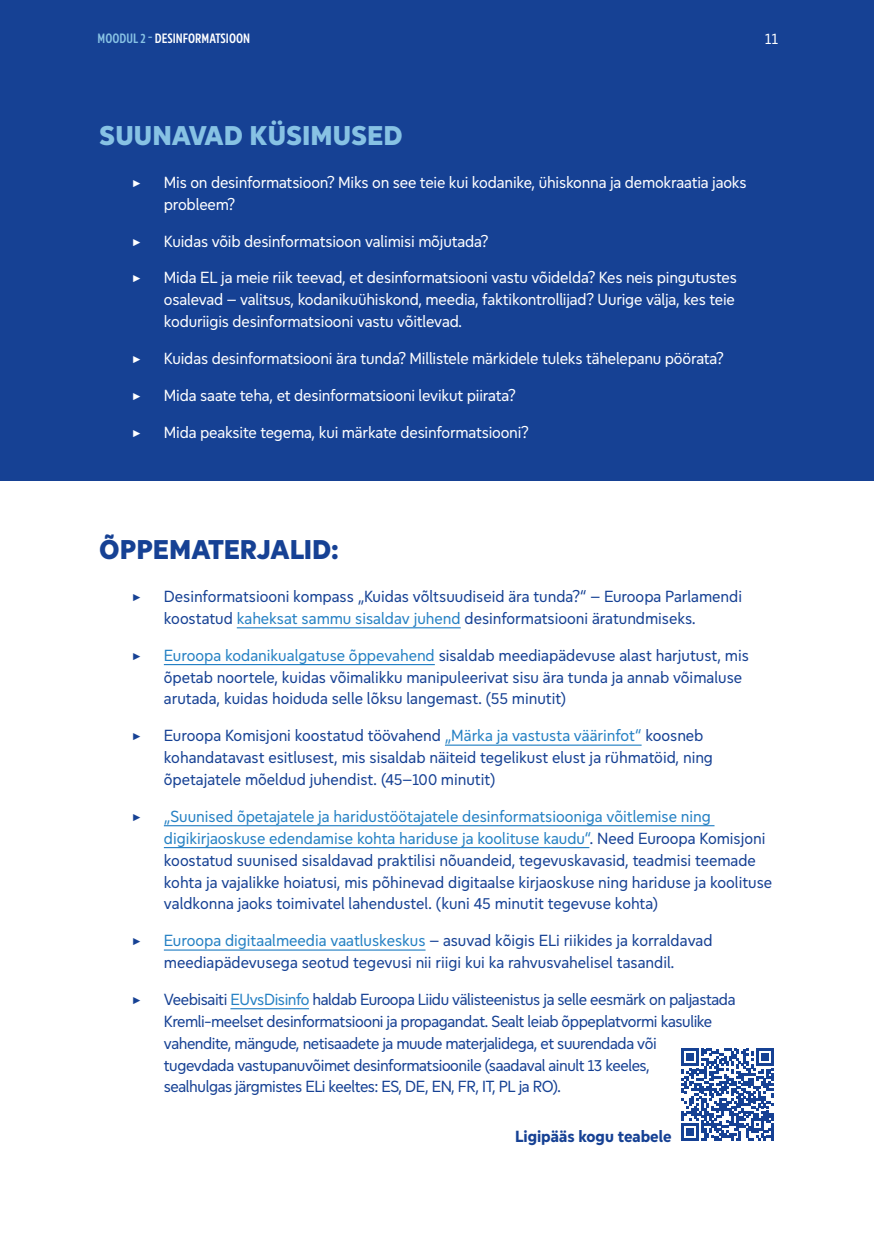
<style>
.page{position:relative;width:874px;height:1241px;background:#fff}
.page>*{position:absolute;margin:0;border:0;box-sizing:border-box;transform-origin:0 0}
.t1{font:800 28px "Europea Eco";color:#87c2e4}
.t2{font:800 28px "Europea Eco";color:#164194}
.t3{font:16.62px/21.9px "Europea Eco";color:#164194}
.t4{font:16.62px/21.9px "Europea Eco";letter-spacing:-.01em;color:#fff}
.t5{font:16.62px/21.9px "Europea Eco";letter-spacing:-.025em;color:#164194}
.t6{font:700 16.62px "Europea Eco";color:#164194}
.t7{font:15.75px "Europea Eco";color:#fff}
.t8{font:600 14px "Europea Narrow";color:#fff}
.s1{color:#87c2e4}
.s2{color:#2581c4}
</style>
<div class="page">
<div style="left:0;top:0;width:873px;height:480px;background:#164194"></div>
<hr style="left:237px;top:627px;width:223px;height:1px;background:#2581c4">
<hr style="left:164px;top:664px;width:270px;height:1px;background:#2581c4">
<hr style="left:444px;top:744px;width:197px;height:1px;background:#2581c4">
<hr style="left:164px;top:825px;width:550px;height:1px;background:#2581c4">
<hr style="left:164px;top:846px;width:425px;height:2px;background:#2581c4">
<hr style="left:164px;top:949px;width:261px;height:1px;background:#2581c4">
<hr style="left:230px;top:1007px;width:79px;height:2px;background:#2581c4">
<svg style="left:681px;top:1048px;width:92px;height:92px"></svg>
<hr style="left:770px;top:1122px;width:3px;height:18px;background:#164194">
<p class="t8" style="left:98px;top:28px;width:154px"><span class="s1">MOODUL 2 -</span> DESINFORMATSIOON</p>
<p class="t7" style="left:764px;top:27px;width:14px">11</p>
<h1 class="t1" style="left:99px;top:114px;width:304px">SUUNAVAD KÜSIMUSED</h1>
<p class="t4" style="left:132px;top:170px;width:10px">▶</p>
<p class="t4" style="left:164px;top:170px;width:584px">Mis on desinformatsioon? Miks on see teie kui kodanike, ühiskonna ja demokraatia jaoks probleem?</p>
<p class="t4" style="left:132px;top:229px;width:10px">▶</p>
<p class="t4" style="left:164px;top:229px;width:326px">Kuidas võib desinformatsioon valimisi mõjutada?</p>
<p class="t4" style="left:132px;top:266px;width:10px">▶</p>
<p class="t4" style="left:164px;top:266px;width:574px;text-align:justify">Mida EL ja meie riik teevad, et desinformatsiooni vastu võidelda? Kes neis pingutustes osalevad – valitsus, kodanikuühiskond, meedia, faktikontrollijad? Uurige välja, kes teie koduriigis desinformatsiooni vastu võitlevad.</p>
<p class="t4" style="left:132px;top:346px;width:10px">▶</p>
<p class="t4" style="left:164px;top:346px;width:561px">Kuidas desinformatsiooni ära tunda? Millistele märkidele tuleks tähelepanu pöörata?</p>
<p class="t4" style="left:132px;top:383px;width:10px">▶</p>
<p class="t4" style="left:164px;top:383px;width:353px">Mida saate teha, et desinformatsiooni levikut piirata?</p>
<p class="t4" style="left:132px;top:420px;width:10px">▶</p>
<p class="t4" style="left:164px;top:420px;width:366px">Mida peaksite tegema, kui märkate desinformatsiooni?</p>
<h1 class="t2" style="left:99px;top:528px;width:241px">ÕPPEMATERJALID:</h1>
<p class="t3" style="left:132px;top:584px;width:10px">▶</p>
<p class="t3" style="left:164px;top:584px;width:579px">Desinformatsiooni kompass „Kuidas võltsuudiseid ära tunda?“ – Euroopa Parlamendi koostatud <span class="s2">kaheksat sammu sisaldav juhend</span> desinformatsiooni äratundmiseks.</p>
<p class="t3" style="left:132px;top:643px;width:10px">▶</p>
<p class="t3" style="left:164px;top:643px;width:586px"><span class="s2">Euroopa kodanikualgatuse õppevahend</span> sisaldab meediapädevuse alast harjutust, mis õpetab noortele, kuidas võimalikku manipuleerivat sisu ära tunda ja annab võimaluse arutada, kuidas hoiduda selle lõksu langemast. (55 minutit)</p>
<p class="t3" style="left:132px;top:723px;width:10px">▶</p>
<p class="t3" style="left:164px;top:723px;width:550px">Euroopa Komisjoni koostatud töövahend <span class="s2">„Märka ja vastusta väärinfot“</span> koosneb kohandatavast esitlusest, mis sisaldab näiteid tegelikust elust ja rühmatöid, ning õpetajatele mõeldud juhendist. (45–100 minutit)</p>
<p class="t3" style="left:132px;top:804px;width:10px">▶</p>
<p class="t3" style="left:164px;top:804px;width:609px"><span class="s2">„Suunised õpetajatele ja haridustöötajatele desinformatsiooniga võitlemise ning digikirjaoskuse edendamise kohta hariduse ja koolituse kaudu“</span>. Need Euroopa Komisjoni koostatud suunised sisaldavad praktilisi nõuandeid, tegevuskavasid, teadmisi teemade kohta ja vajalikke hoiatusi, mis põhinevad digitaalse kirjaoskuse ning hariduse ja koolituse valdkonna jaoks toimivatel lahendustel. (kuni 45 minutit tegevuse kohta)</p>
<p class="t3" style="left:132px;top:928px;width:10px">▶</p>
<p class="t3" style="left:164px;top:928px;width:550px"><span class="s2">Euroopa digitaalmeedia vaatluskeskus</span> – asuvad kõigis ELi riikides ja korraldavad meediapädevusega seotud tegevusi nii riigi kui ka rahvusvahelisel tasandil.</p>
<p class="t3" style="left:132px;top:986px;width:10px">▶</p>
<p class="t5" style="left:164px;top:986px;width:573px">Veebisaiti <span class="s2">EUvsDisinfo</span> haldab Euroopa Liidu välisteenistus ja selle eesmärk on paljastada Kremli-meelset desinformatsiooni ja propagandat. Sealt leiab õppeplatvormi kasulike vahendite, mängude, netisaadete ja muude materjalidega, et suurendada või<br>tugevdada vastupanuvõimet desinformatsioonile (saadaval ainult 13 keeles,<br>sealhulgas järgmistes ELi keeltes: ES, DE, EN, FR, IT, PL ja RO).</p>
<p class="t6" style="left:515px;top:1123px;width:158px">Ligipääs kogu teabele</p>
</div>
